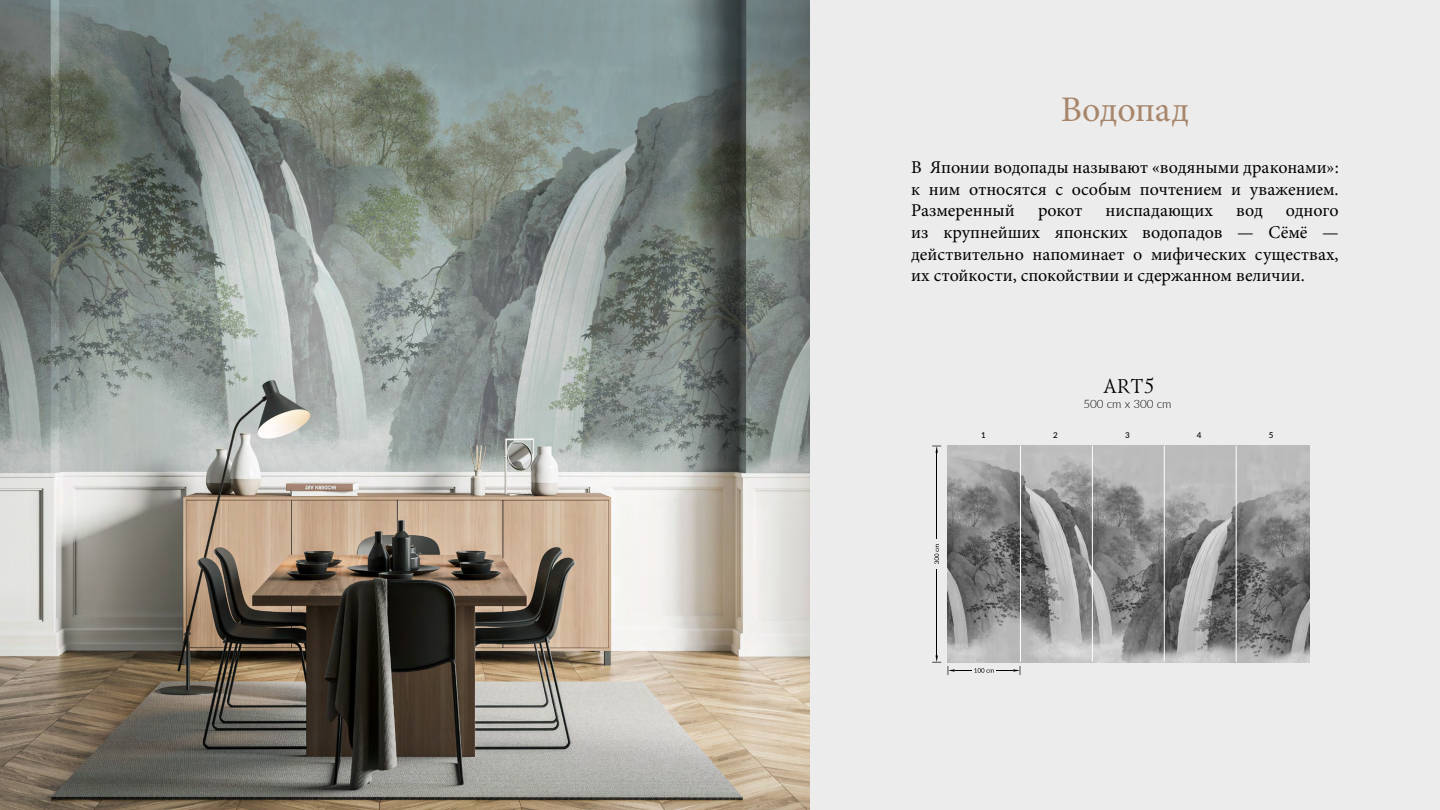
<style>
.page{position:relative;width:1440px;height:810px;background:#ececec}
.page>*{position:absolute;margin:0;border:0;box-sizing:border-box;transform-origin:0 0}
.t1{font:36px "Minion Pro";letter-spacing:-.005em;color:#a8866b}
.t2{font:20.4px "Lazurski";color:#000}
.t3{font:18px/21.6px "Minion Pro";color:#000;text-align:justify}
.t4{font:300 11.62px "Lato";color:#000}
.t5{font:500 8.1px "Lato";color:#000}
</style>
<div class="page">
<img style="left:0;top:0;width:810px;height:810px">
<img style="left:948px;top:446px;width:361px;height:217px">
<svg style="left:934px;top:544px;width:5px;height:20px"></svg>
<svg style="left:932px;top:655px;width:9px;height:8px"></svg>
<svg style="left:932px;top:446px;width:9px;height:7px"></svg>
<hr style="left:936px;top:569px;width:1px;height:86px;background:#000">
<hr style="left:936px;top:453px;width:1px;height:86px;background:#000">
<hr style="left:1092px;top:446px;width:1px;height:216px;background:#fff">
<hr style="left:1020px;top:446px;width:1px;height:216px;background:#fff">
<hr style="left:1164px;top:446px;width:1px;height:216px;background:#fff">
<hr style="left:1236px;top:446px;width:1px;height:216px;background:#fff">
<svg style="left:948px;top:666px;width:73px;height:9px"></svg>
<h1 class="t1" style="left:1061px;top:86px;width:130px">Водопад</h1>
<p class="t3" style="left:911px;top:157px;width:429px">В Японии водопады называют «водяными драконами»: к ним относятся с особым почтением и уважением.<br>Размеренный</p>
<p class="t3" style="left:1038px;top:200px;width:46px">рокот</p>
<p class="t3" style="left:1106px;top:200px;width:109px">ниспадающих</p>
<p class="t3" style="left:1236px;top:200px;width:28px">вод</p>
<p class="t3" style="left:911px;top:200px;width:429px;text-indent:375px">одного из крупнейших японских водопадов — Сёмё — действительно напоминает о мифических существах, их стойкости, спокойствии и сдержанном величии.</p>
<p class="t2" style="left:1102px;top:371px;width:53px">ART5</p>
<p class="t4" style="left:1084px;top:396px;width:89px">500 сm х 300 сm</p>
<p class="t5" style="left:981px;top:429px;width:6px">1</p>
<p class="t5" style="left:1053px;top:429px;width:6px">2</p>
<p class="t5" style="left:1125px;top:429px;width:6px">3</p>
<p class="t5" style="left:1197px;top:429px;width:6px">4</p>
<p class="t5" style="left:1269px;top:429px;width:6px">5</p>
</div>
